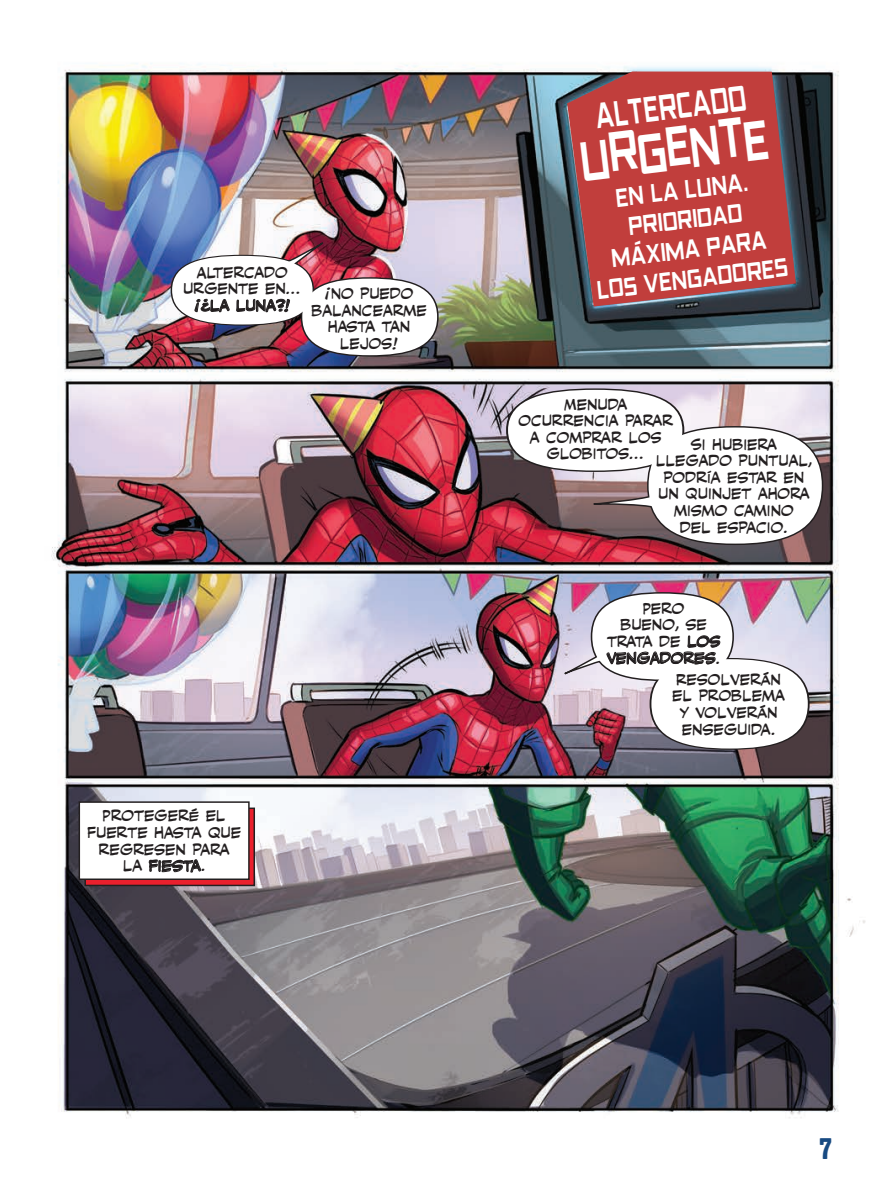
<style>
.page{position:relative;width:890px;height:1187px;background:#fff}
.page>*{position:absolute;margin:0;border:0;box-sizing:border-box;transform-origin:0 0}
.t1{font:italic 50.75px "CC Elephantmen Great";color:#fff;scale:.66 1}
.t2{font:italic 32.55px "CC Elephantmen Great";color:#fff;scale:.62 1}
.t3{font:29.75px "Aveny TPRO Bold";color:#174a82}
.t4{font:italic 23.45px/29.8px "CC Elephantmen Great";color:#fff;text-align:center;scale:.72 1}
.t5{font:14px/16.6px "CC Hush Hush";color:#231f20;text-align:center}
</style>
<div class="page">
<img style="left:51px;top:63px;width:815px;height:1055px">
<svg style="left:567px;top:72px;width:229px;height:234px;background:#ac4141"></svg>
<div style="left:301px;top:277px;width:137px;height:80px;border:3px solid #231f20;border-radius:50%"></div>
<svg style="left:268px;top:243px;width:56px;height:40px"></svg>
<svg style="left:592px;top:490px;width:66px;height:24px"></svg>
<svg style="left:563px;top:641px;width:60px;height:34px"></svg>
<div style="left:172px;top:256px;width:140px;height:69px;background:#fff;border-radius:50%"></div>
<div style="left:302px;top:279px;width:135px;height:76px;background:#fff;border-radius:50%"></div>
<div style="left:508px;top:390px;width:174px;height:81px;background:#fff;border-radius:50%"></div>
<div style="left:648px;top:428px;width:173px;height:116px;background:#fff;border-radius:50%"></div>
<div style="left:592px;top:594px;width:140px;height:86px;background:#fff;border-radius:50%"></div>
<div style="left:651px;top:659px;width:156px;height:90px;background:#fff;border-radius:50%"></div>
<div style="left:85px;top:808px;width:169px;height:77px;background:#ea202d"></div>
<div style="left:84px;top:808px;width:171px;height:78px;border:1px solid #231f20"></div>
<div style="left:79px;top:802px;width:170px;height:77px;background:#fff"></div>
<div style="left:79px;top:801px;width:171px;height:79px;border:1px solid #231f20"></div>
<p class="t5" style="left:183px;top:264px;width:120px">ALTERCADO<br>URGENTE EN… ¡¿LA LUNA?!</p>
<p class="t5" style="left:311px;top:285px;width:117px">¡NO PUEDO<br>BALANCEARME<br>HASTA TAN<br>LEJOS!</p>
<p class="t5" style="left:87px;top:808px;width:155px">PROTEGERÉ EL<br>FUERTE HASTA QUE<br>REGRESEN PARA<br>LA FIESTA.</p>
<h2 class="t2" style="left:595px;top:95px;width:247px;rotate:-7deg">ALTERCADO</h2>
<h1 class="t1" style="left:580px;top:129px;width:289px;rotate:-7deg">URGENTE</h1>
<h3 class="t4" style="left:586px;top:186px;width:268px;rotate:-7deg">EN LA LUNA.<br>PRIORIDAD<br>MÁXIMA PARA<br>LOS VENGADORES</h3>
<p class="t5" style="left:518px;top:396px;width:156px">MENUDA<br>OCURRENCIA PARAR<br>A COMPRAR LOS<br>GLOBITOS…</p>
<p class="t5" style="left:656px;top:436px;width:158px">SI HUBIERA<br>LLEGADO PUNTUAL,<br>PODRÍA ESTAR EN<br>UN QUINJET AHORA<br>MISMO CAMINO<br>DEL ESPACIO.</p>
<p class="t5" style="left:607px;top:600px;width:115px">PERO<br>BUENO, SE<br>TRATA DE LOS<br>VENGADORES.</p>
<p class="t5" style="left:672px;top:671px;width:114px">RESOLVERÁN<br>EL PROBLEMA<br>Y VOLVERÁN<br>ENSEGUIDA.</p>
<h3 class="t3" style="left:819px;top:1130px;width:14px">7</h3>
</div>
